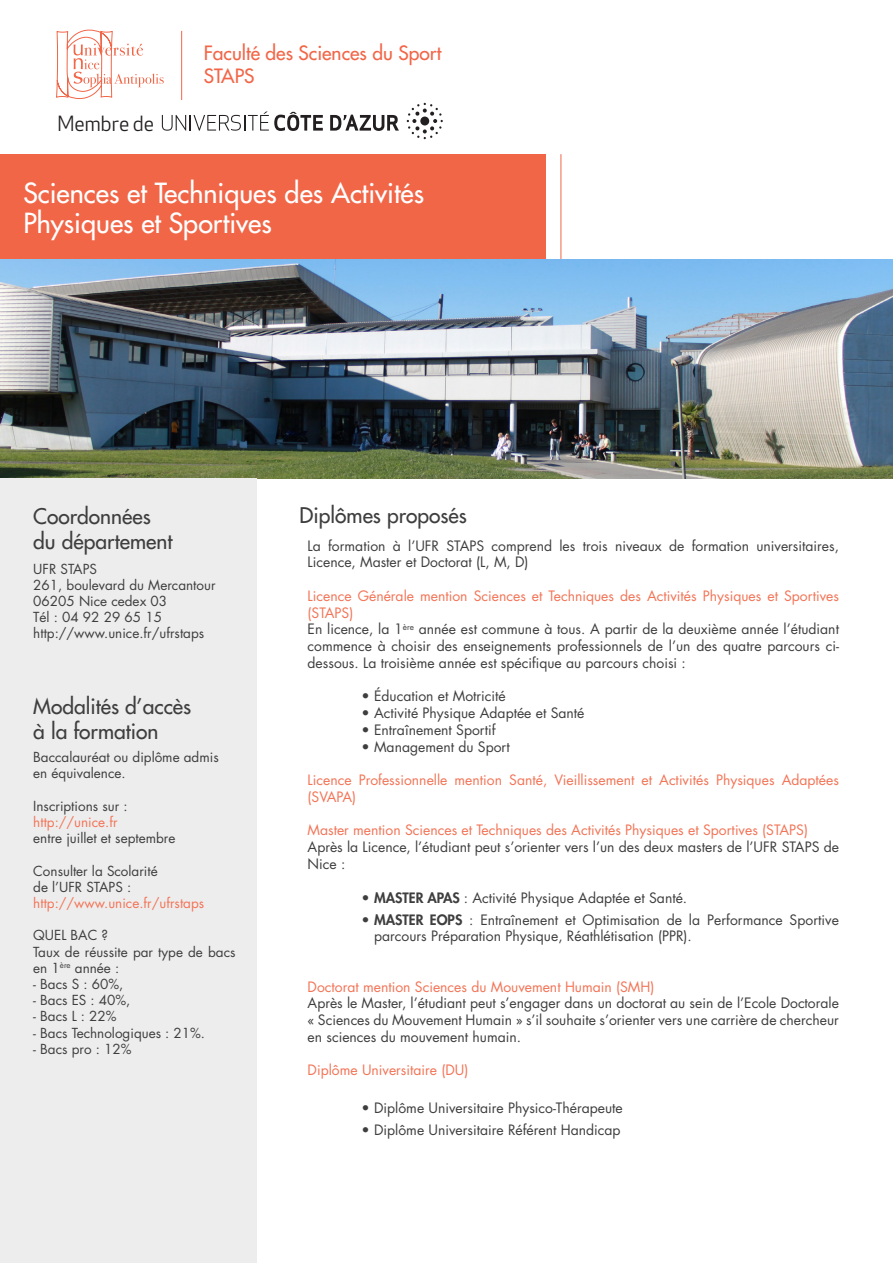
<style>
.page{position:relative;width:893px;height:1263px;background:#fff}
.page>*{position:absolute;margin:0;border:0;box-sizing:border-box;transform-origin:0 0}
.t1{font:27px "Futura";color:#fff}
.t2{font:21px "Futura";color:#3e3e3f}
.t3{font:20.55px "Apex New";color:#231f20}
.t4{font:19.2px "Futura";color:#f26648}
.t5{font:13.95px/16.8px "Futura";color:#3e3e3f}
.t6{font:13.95px/16.8px "Futura";color:#f37456}
.t7{font:13.5px/16.2px "Futura";color:#3e3e3f}
.t8{font:13.5px "Futura";color:#f37456}
.s1{font-weight:800}
</style>
<div class="page">
<hr style="left:561px;top:154px;width:1px;height:105px;background:#f26648">
<div style="left:0;top:154px;width:545px;height:105px;background:#f26648"></div>
<img style="left:0;top:259px;width:893px;height:219px">
<div style="left:0;top:478px;width:256px;height:785px;background:#ededee"></div>
<hr style="left:181px;top:31px;width:1px;height:69px;background:#f26648">
<svg style="left:56px;top:29px;width:108px;height:70px"></svg>
<svg style="left:407px;top:103px;width:36px;height:36px"></svg>
<svg style="left:162px;top:112px;width:161px;height:19px"></svg>
<svg style="left:330px;top:115px;width:69px;height:16px"></svg>
<h3 class="t3" style="left:57px;top:110px;width:98px">Membre de</h3>
<p class="t4" style="left:204px;top:41px;width:239px">Faculté des Sciences du Sport</p>
<p class="t4" style="left:204px;top:64px;width:52px">STAPS</p>
<p class="t1" style="left:23px;top:175px;width:402px">Sciences et Techniques des Activités</p>
<p class="t1" style="left:23px;top:205px;width:250px">Physiques et Sportives</p>
<p class="t2" style="left:33px;top:502px;width:119px">Coordonnées</p>
<p class="t2" style="left:33px;top:527px;width:141px">du département</p>
<p class="t7" style="left:33px;top:561px;width:65px">UFR STAPS</p>
<p class="t7" style="left:33px;top:577px;width:184px">261, boulevard du Mercantour</p>
<p class="t7" style="left:33px;top:593px;width:135px">06205 Nice cedex 03</p>
<p class="t7" style="left:33px;top:609px;width:130px">Tél : 04 92 29 65 15</p>
<p class="t7" style="left:33px;top:625px;width:172px">http://www.unice.fr/ufrstaps</p>
<p class="t2" style="left:33px;top:693px;width:159px">Modalités d’accès</p>
<p class="t2" style="left:33px;top:718px;width:127px">à la formation</p>
<p class="t7" style="left:33px;top:749px;width:187px">Baccalauréat ou diplôme admis</p>
<p class="t7" style="left:33px;top:765px;width:94px">en équivalence.</p>
<p class="t7" style="left:33px;top:798px;width:96px">Inscriptions sur :</p>
<p class="t8" style="left:33px;top:813px;width:86px">http://unice.fr</p>
<p class="t7" style="left:33px;top:830px;width:144px">entre juillet et septembre</p>
<p class="t7" style="left:33px;top:862px;width:126px">Consulter la Scolarité</p>
<p class="t7" style="left:33px;top:879px;width:99px">de l’UFR STAPS :</p>
<p class="t8" style="left:33px;top:894px;width:172px">http://www.unice.fr/ufrstaps</p>
<p class="t7" style="left:33px;top:927px;width:76px">QUEL BAC ?</p>
<p class="t7" style="left:33px;top:943px;width:204px">Taux de réussite par type de bacs en 1<sup>ère</sup> année :</p>
<p class="t7" style="left:33px;top:976px;width:91px">- Bacs S : 60%,</p>
<p class="t7" style="left:33px;top:992px;width:99px">- Bacs ES : 40%,</p>
<p class="t7" style="left:33px;top:1008px;width:85px">- Bacs L : 22%</p>
<p class="t7" style="left:33px;top:1024px;width:173px">- Bacs Technologiques : 21%.</p>
<p class="t7" style="left:33px;top:1041px;width:100px">- Bacs pro : 12%</p>
<p class="t2" style="left:300px;top:502px;width:169px">Diplômes proposés</p>
<p class="t5" style="left:308px;top:537px;width:533px">La formation à l’UFR STAPS comprend les trois niveaux de formation universitaires,<br>Licence, Master et Doctorat (L, M, D)</p>
<p class="t6" style="left:308px;top:587px;width:533px">Licence Générale mention Sciences et Techniques des Activités Physiques et Sportives (STAPS)</p>
<p class="t5" style="left:308px;top:621px;width:533px;text-align:justify">En licence, la 1<sup>ère</sup> année est commune à tous. A partir de la deuxième année l’étudiant commence à choisir des enseignements professionnels de l’un des quatre parcours ci&shy;dessous. La troisième année est spécifique au parcours choisi :</p>
<p class="t5" style="left:362px;top:688px;width:146px">• Éducation et Motricité</p>
<p class="t5" style="left:362px;top:705px;width:224px">• Activité Physique Adaptée et Santé</p>
<p class="t5" style="left:362px;top:721px;width:136px">• Entraînement Sportif</p>
<p class="t5" style="left:362px;top:738px;width:150px">• Management du Sport</p>
<p class="t6" style="left:308px;top:772px;width:533px">Licence Professionnelle mention Santé, Vieillissement et Activités Physiques Adaptées (SVAPA)</p>
<p class="t6" style="left:308px;top:822px;width:502px">Master mention Sciences et Techniques des Activités Physiques et Sportives (STAPS)</p>
<p class="t5" style="left:308px;top:838px;width:533px">Après la Licence, l’étudiant peut s’orienter vers l’un des deux masters de l’UFR STAPS de<br>Nice :</p>
<p class="t5" style="left:362px;top:890px;width:327px">• <span class="s1">MASTER APAS</span> : Activité Physique Adaptée et Santé.</p>
<p class="t5" style="left:374px;top:911px;width:466px;text-indent:-13px">• <span class="s1">MASTER EOPS</span> : Entraînement et Optimisation de la Performance Sportive parcours Préparation Physique, Réathlétisation (PPR).</p>
<p class="t6" style="left:308px;top:978px;width:348px">Doctorat mention Sciences du Mouvement Humain (SMH)</p>
<p class="t5" style="left:308px;top:995px;width:533px;text-align:justify">Après le Master, l’étudiant peut s’engager dans un doctorat au sein de l’Ecole Doctorale « Sciences du Mouvement Humain » s’il souhaite s’orienter vers une carrière de chercheur en sciences du mouvement humain.</p>
<p class="t6" style="left:308px;top:1062px;width:162px">Diplôme Universitaire (DU)</p>
<p class="t5" style="left:362px;top:1100px;width:263px">• Diplôme Universitaire Physico-Thérapeute</p>
<p class="t5" style="left:362px;top:1121px;width:261px">• Diplôme Universitaire Référent Handicap</p>
</div>
